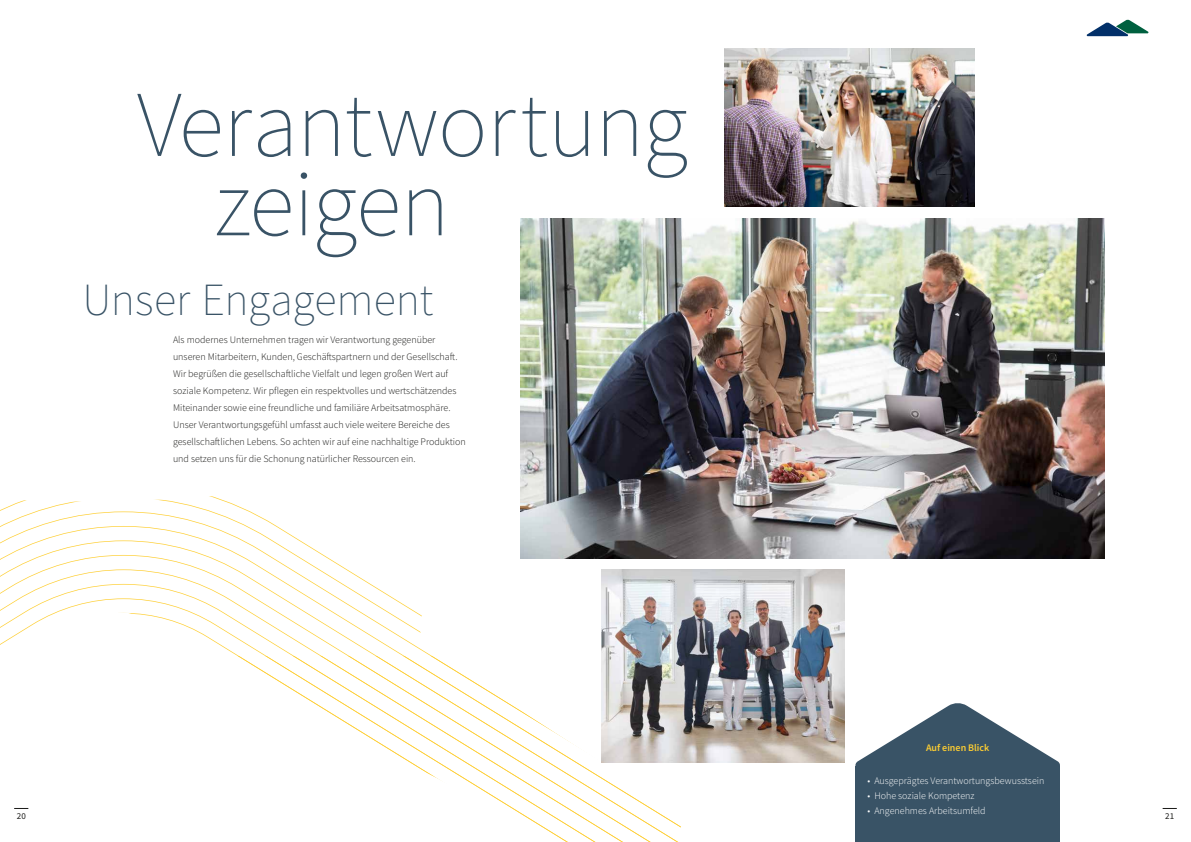
<style>
.page{position:relative;width:1191px;height:842px;background:#fff}
.page>*{position:absolute;margin:0;border:0;box-sizing:border-box;transform-origin:0 0}
.t1{font:200 94px/79.3px "Source Sans Pro";letter-spacing:-.01em;color:#395366}
.t2{font:200 46px "Source Sans Pro";color:#395366}
.t3{font:300 10px/17px "Source Sans Pro";color:#1a1a18}
.t4{font:300 10px "Source Sans Pro";color:#fff}
.t5{font:600 10px "Source Sans Pro";color:#fece31}
.t6{font:9px "Source Sans Pro";color:#1a1a18}
</style>
<div class="page">
<svg style="left:1162px;top:808px;width:14px;height:1px"></svg>
<svg style="left:1086px;top:20px;width:62px;height:16px"></svg>
<svg style="left:855px;top:703px;width:205px;height:63px"></svg>
<div style="left:855px;top:766px;width:205px;height:76px;background:#395366"></div>
<img style="left:521px;top:218px;width:584px;height:340px">
<img style="left:681px;top:569px;width:163px;height:193px">
<img style="left:725px;top:48px;width:249px;height:159px">
<svg style="left:0;top:495px;width:681px;height:161px"></svg>
<svg style="left:14px;top:656px;width:667px;height:186px"></svg>
<h1 class="t1" style="left:214px;top:86px;width:475px;text-indent:-78px">Verantwortung zeigen</h1>
<h2 class="t2" style="left:82px;top:272px;width:352px">Unser Engagement</h2>
<p class="t3" style="left:173px;top:331px;width:294px">Als modernes Unternehmen tragen wir Verantwortung gegenüber unseren Mitarbeitern, Kunden, Geschäftspartnern und der Gesellschaft.<br>Wir begrüßen die gesellschaftliche Vielfalt und legen großen Wert auf soziale Kompetenz. Wir pflegen ein respektvolles und wertschätzendes Miteinander sowie eine freundliche und familiäre Arbeitsatmosphäre.<br>Unser Verantwortungsgefühl umfasst auch viele weitere Bereiche des gesellschaftlichen Lebens. So achten wir auf eine nachhaltige Produktion und setzen uns für die Schonung natürlicher Ressourcen ein.</p>
<p class="t5" style="left:926px;top:741px;width:65px">Auf einen Blick</p>
<p class="t4" style="left:867px;top:775px;width:178px">• Ausgeprägtes Verantwortungsbewusstsein</p>
<p class="t4" style="left:867px;top:790px;width:108px">• Hohe soziale Kompetenz</p>
<p class="t4" style="left:867px;top:804px;width:120px">• Angenehmes Arbeitsumfeld</p>
<p class="t6" style="left:17px;top:811px;width:11px">20</p>
<p class="t6" style="left:1165px;top:811px;width:11px">21</p>
</div>
